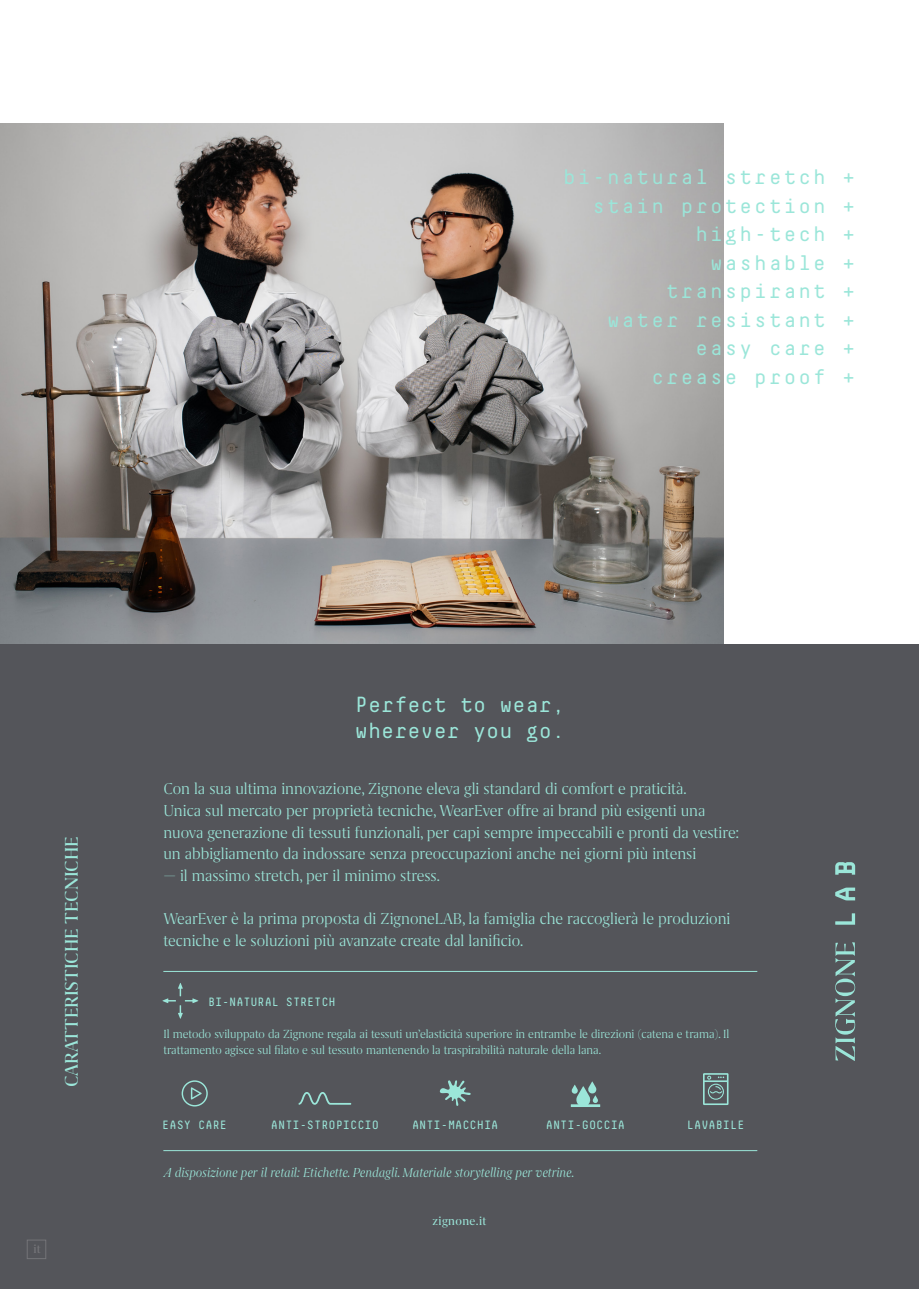
<style>
.page{position:relative;width:919px;height:1289px;background:#fff}
.page>*{position:absolute;margin:0;border:0;box-sizing:border-box;transform-origin:0 0}
.t1{font:21.9px/26.2px "Decima Mono Pro";color:#9be6d9}
.t2{font:21px "Decima Mono Pro";letter-spacing:.1em;color:#9be6d9}
.t3{font:500 21px "Grifo M";color:#9be6d9}
.t4{font:300 18px/21.6px "Grifo M";color:#9be6d9}
.t5{font:italic 300 15px "Grifo M";letter-spacing:-.01em;color:#9be6d9}
.t6{font:300 13.5px/16.2px "Grifo M";color:#9be6d9}
.t7{font:13.5px "Grifo M";letter-spacing:.03em;color:#9be6d9}
.t8{font:500 13.5px "Grifo M";color:#747478}
.t9{font:12px "Decima Mono Pro";color:#9be6d9}
</style>
<div class="page">
<img style="left:0;top:123px;width:723px;height:521px">
<div style="left:0;top:644px;width:918px;height:644px;background:#54555a"></div>
<svg style="left:835px;top:862px;width:20px;height:12px"></svg>
<svg style="left:835px;top:887px;width:20px;height:13px"></svg>
<svg style="left:835px;top:913px;width:20px;height:11px"></svg>
<svg style="left:835px;top:942px;width:20px;height:118px"></svg>
<svg style="left:703px;top:1073px;width:25px;height:31px"></svg>
<svg style="left:571px;top:1081px;width:27px;height:26px"></svg>
<hr style="left:570px;top:1104px;width:30px;height:2px;background:#9be6d9">
<svg style="left:439px;top:1080px;width:31px;height:25px"></svg>
<svg style="left:298px;top:1092px;width:53px;height:12px"></svg>
<svg style="left:182px;top:1080px;width:26px;height:26px"></svg>
<hr style="left:163px;top:971px;width:594px;height:1px;background:#9be6d9">
<hr style="left:163px;top:1150px;width:594px;height:1px;background:#9be6d9">
<svg style="left:162px;top:983px;width:36px;height:35px"></svg>
<div style="left:27px;top:1239px;width:19px;height:19px;border:1px solid #747478"></div>
<p class="t2" style="left:563px;top:165px;width:293px">bi-natural stretch +</p>
<p class="t2" style="left:592px;top:194px;width:264px">stain protection +</p>
<p class="t2" style="left:695px;top:222px;width:161px">high-tech +</p>
<p class="t2" style="left:710px;top:251px;width:146px">washable +</p>
<p class="t2" style="left:666px;top:279px;width:191px">transpirant +</p>
<p class="t2" style="left:607px;top:308px;width:249px">water resistant +</p>
<p class="t2" style="left:695px;top:336px;width:161px">easy care +</p>
<p class="t2" style="left:651px;top:365px;width:205px">crease proof +</p>
<p class="t3" style="left:61px;top:1086px;width:252px;rotate:-90deg">CARATTERISTICHE TECNICHE</p>
<p class="t8" style="left:33px;top:1241px;width:9px">it</p>
<p class="t1" style="left:355px;top:691px;width:211px">Perfect to wear, wherever you go.</p>
<p class="t4" style="left:163px;top:778px;width:524px">Con la sua ultima innovazione, Zignone eleva gli standard di comfort e praticità.</p>
<p class="t4" style="left:163px;top:799px;width:543px">Unica sul mercato per proprietà tecniche, WearEver offre ai brand più esigenti una</p>
<p class="t4" style="left:163px;top:821px;width:577px">nuova generazione di tessuti funzionali, per capi sempre impeccabili e pronti da vestire:</p>
<p class="t4" style="left:163px;top:842px;width:534px">un abbigliamento da indossare senza preoccupazioni anche nei giorni più intensi</p>
<p class="t4" style="left:163px;top:864px;width:278px">— il massimo stretch, per il minimo stress.</p>
<p class="t4" style="left:163px;top:907px;width:568px">WearEver è la prima proposta di ZignoneLAB, la famiglia che raccoglierà le produzioni tecniche e le soluzioni più avanzate create dal lanificio.</p>
<p class="t9" style="left:208px;top:994px;width:129px">BI-NATURAL STRETCH</p>
<p class="t6" style="left:163px;top:1025px;width:567px">Il metodo sviluppato da Zignone regala ai tessuti un’elasticità superiore in entrambe le direzioni (catena e trama). Il trattamento agisce sul filato e sul tessuto mantenendo la traspirabilità naturale della lana.</p>
<p class="t9" style="left:162px;top:1117px;width:66px">EASY CARE</p>
<p class="t9" style="left:271px;top:1117px;width:109px">ANTI-STROPICCIO</p>
<p class="t9" style="left:412px;top:1117px;width:88px">ANTI-MACCHIA</p>
<p class="t9" style="left:546px;top:1117px;width:81px">ANTI-GOCCIA</p>
<p class="t9" style="left:687px;top:1117px;width:59px">LAVABILE</p>
<p class="t5" style="left:163px;top:1164px;width:412px">A disposizione per il retail: Etichette. Pendagli. Materiale storytelling per vetrine.</p>
<p class="t7" style="left:432px;top:1214px;width:55px">zignone.it</p>
</div>
